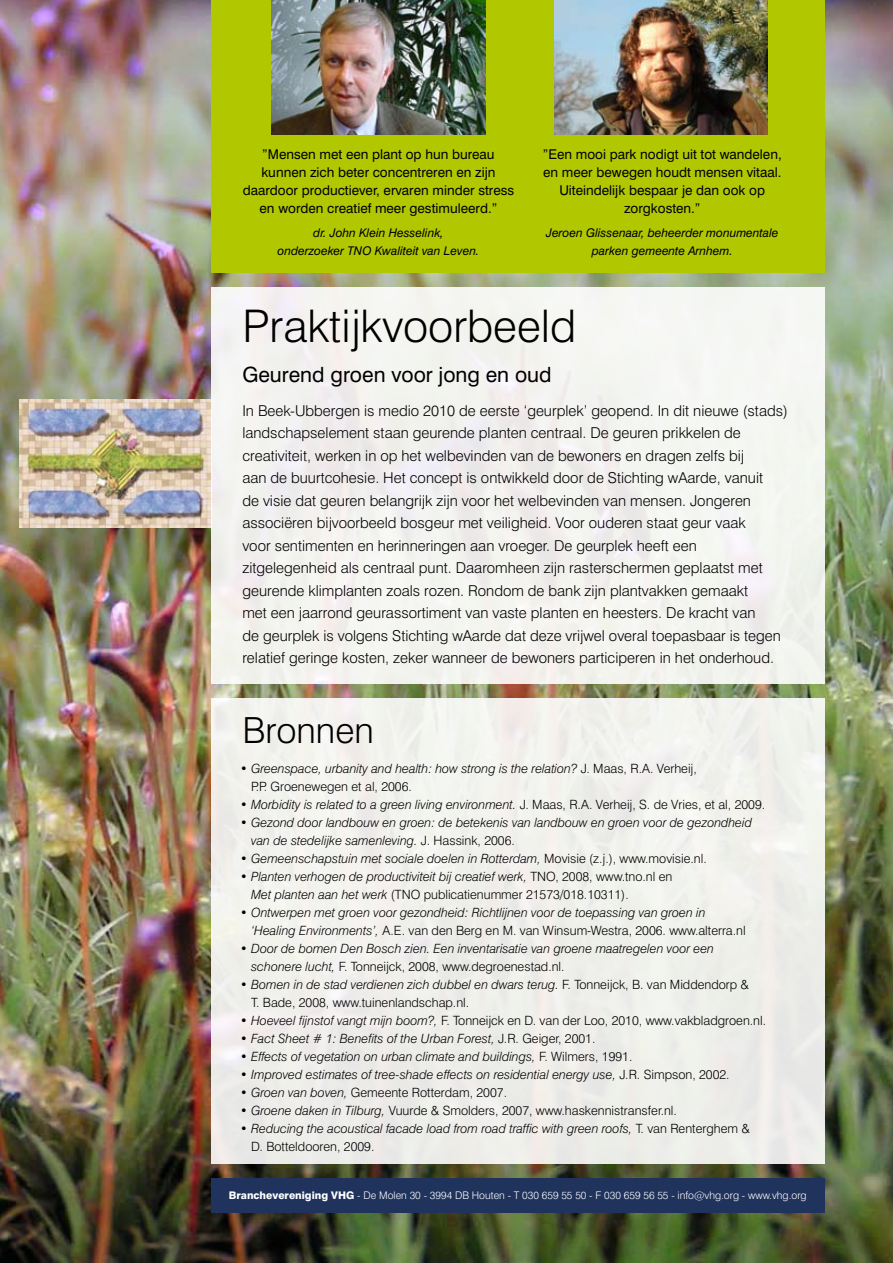
<style>
.page{position:relative;width:893px;height:1263px;background:#fff}
.page>*{position:absolute;margin:0;border:0;box-sizing:border-box;transform-origin:0 0}
.t1{font:300 45px "Swiss 721 BT";color:#000}
.t2{font:300 36px "Swiss 721 BT";color:#000}
.t3{font:21px "Swiss 721 BT";color:#000}
.t4{font:300 15px/22.5px "Swiss 721 BT";color:#000}
.t5{font:13.5px/18px "Swiss 721 BT";color:#000;text-align:center}
.t6{font:italic 300 12.75px/18px "Swiss 721 BT";color:#000}
.t7{font:300 12.75px/18px "Swiss 721 BT";color:#000}
.t8{font:italic 12px/18px "Swiss 721 BT";color:#000;text-align:center}
.t9{font:300 10.5px "Swiss 721 BT";color:#fff}
.s1{font-style:normal}
.s2{font-style:italic}
.s3{font-weight:800}
</style>
<div class="page">
<img style="left:0;top:0;width:893px;height:1263px">
<div style="left:211px;top:0;width:614px;height:272px;background:#b1c800"></div>
<div style="left:211px;top:698px;width:614px;height:466px;background:#f0f0eb"></div>
<div style="left:211px;top:1178px;width:614px;height:35px;background:#1f335d"></div>
<img style="left:271px;top:0;width:214px;height:135px">
<img style="left:554px;top:0;width:214px;height:135px">
<img style="left:19px;top:400px;width:192px;height:127px">
<div style="left:211px;top:287px;width:614px;height:397px;background:#f3f4f0"></div>
<p class="t5" style="left:243px;top:145px;width:273px">”Mensen met een plant op hun bureau kunnen zich beter concentreren en zijn daardoor productiever, ervaren minder stress en worden creatief meer gestimuleerd.”</p>
<p class="t8" style="left:278px;top:224px;width:203px">dr. John Klein Hesselink,<br>onderzoeker TNO Kwaliteit van Leven.</p>
<p class="t5" style="left:543px;top:145px;width:240px">”Een mooi park nodigt uit tot wandelen, en meer bewegen houdt mensen vitaal.<br>Uiteindelijk bespaar je dan ook op zorgkosten.”</p>
<p class="t8" style="left:546px;top:224px;width:234px">Jeroen Glissenaar, beheerder monumentale parken gemeente Arnhem.</p>
<h1 class="t1" style="left:242px;top:299px;width:335px">Praktijkvoorbeeld</h1>
<h3 class="t3" style="left:242px;top:361px;width:311px">Geurend groen voor jong en oud</h3>
<p class="t4" style="left:242px;top:399px;width:547px">In Beek-Ubbergen is medio 2010 de eerste ‘geurplek’ geopend. In dit nieuwe (stads) landschapselement staan geurende planten centraal. De geuren prikkelen de creativiteit, werken in op het welbevinden van de bewoners en dragen zelfs bij<br>aan de buurtcohesie. Het concept is ontwikkeld door de Stichting wAarde, vanuit<br>de visie dat geuren belangrijk zijn voor het welbevinden van mensen. Jongeren associëren bijvoorbeeld bosgeur met veiligheid. Voor ouderen staat geur vaak<br>voor sentimenten en herinneringen aan vroeger. De geurplek heeft een zitgelegenheid als centraal punt. Daaromheen zijn rasterschermen geplaatst met geurende klimplanten zoals rozen. Rondom de bank zijn plantvakken gemaakt<br>met een jaarrond geurassortiment van vaste planten en heesters. De kracht van<br>de geurplek is volgens Stichting wAarde dat deze vrijwel overal toepasbaar is tegen relatief geringe kosten, zeker wanneer de bewoners participeren in het onderhoud.</p>
<h2 class="t2" style="left:242px;top:709px;width:133px">Bronnen</h2>
<p class="t6" style="left:251px;top:759px;width:447px;text-indent:-11px"><span class="s1">•</span> Greenspace, urbanity and health: how strong is the relation? <span class="s1">J. Maas, R.A. Verheij,<br>P.P. Groenewegen et al, 2006.</span></p>
<p class="t6" style="left:240px;top:795px;width:526px"><span class="s1">•</span> Morbidity is related to a green living environment. <span class="s1">J. Maas, R.A. Verheij, S. de Vries, et al, 2009.</span></p>
<p class="t6" style="left:251px;top:813px;width:502px;text-indent:-11px"><span class="s1">•</span> Gezond door landbouw en groen: de betekenis van landbouw en groen voor de gezondheid van de stedelijke samenleving. <span class="s1">J. H assink, 2006.</span></p>
<p class="t6" style="left:240px;top:849px;width:468px"><span class="s1">•</span> Gemeenschapstuin met sociale doelen in Rotterdam, <span class="s1">Movisie (z.j.), www.movisie.nl.</span></p>
<p class="t6" style="left:251px;top:867px;width:423px;text-indent:-11px"><span class="s1">•</span> Planten verhogen de productiviteit bij creatief werk, <span class="s1">TNO, 2008, www.tno.nl en<br></span>Met planten aan het werk <span class="s1">(TNO publicatienummer 21573/018.10311).</span></p>
<p class="t6" style="left:251px;top:903px;width:496px;text-indent:-11px"><span class="s1">•</span> Ontwerpen met groen voor gezondheid: Richtlijnen voor de toepassing van groen in ‘Healing Environments’, <span class="s1">A.E. van den Berg en M. van Winsum-Westra, 2006. www.alterra.nl</span></p>
<p class="t6" style="left:251px;top:939px;width:464px;text-indent:-11px"><span class="s1">•</span> Door de bomen Den Bosch zien. Een inventarisatie van groene maatregelen voor een schonere lucht, <span class="s1">F. Tonneijck, 2008, www.degroenestad.nl.</span></p>
<p class="t7" style="left:251px;top:975px;width:499px;text-indent:-11px">• <span class="s2">Bomen in de stad verdienen zich dubbel en dwars terug.</span> F. Tonneijck, B. van Middendorp &amp;<br>T. Bade, 2008, www.tuinenlandschap.nl.</p>
<p class="t7" style="left:240px;top:1011px;width:527px">• <span class="s2">Hoeveel fijnstof vangt mijn boom?,</span> F. Tonneijck en D. van der Loo, 2010, www.vakbladgroen.nl.</p>
<p class="t6" style="left:240px;top:1029px;width:357px"><span class="s1">•</span> Fact Sheet # 1: Benefits of the Urban Forest, <span class="s1">J.R. Geiger, 2001.</span></p>
<p class="t6" style="left:240px;top:1047px;width:394px"><span class="s1">•</span> Effects of vegetation on urban climate and buildings, <span class="s1">F. Wilmers, 1991.</span></p>
<p class="t6" style="left:240px;top:1065px;width:491px"><span class="s1">•</span> Improved estimates of tree-shade effects on residential energy use, <span class="s1">J.R. Simpson, 2002.</span></p>
<p class="t7" style="left:240px;top:1083px;width:268px">• <span class="s2">Groen van boven,</span> Gemeente Rotterdam, 2007.</p>
<p class="t7" style="left:240px;top:1101px;width:438px">• <span class="s2">Groene daken in Tilburg,</span> Vuurde &amp; Smolders, 2007, www.haskennistransfer.nl.</p>
<p class="t6" style="left:251px;top:1119px;width:500px;text-indent:-11px"><span class="s1">•</span> Reducing the acoustical facade load from road traffic with green roofs, <span class="s1">T. van Renterghem &amp;<br>D. Botteldooren, 2009.</span></p>
<p class="t9" style="left:229px;top:1188px;width:579px"><span class="s3">Branchevereniging VHG</span> - De Molen 30 - 3994 DB H outen - T 030 659 55 50 - F 030 659 56 55 - info@vhg.org - www.vhg.org</p>
</div>
